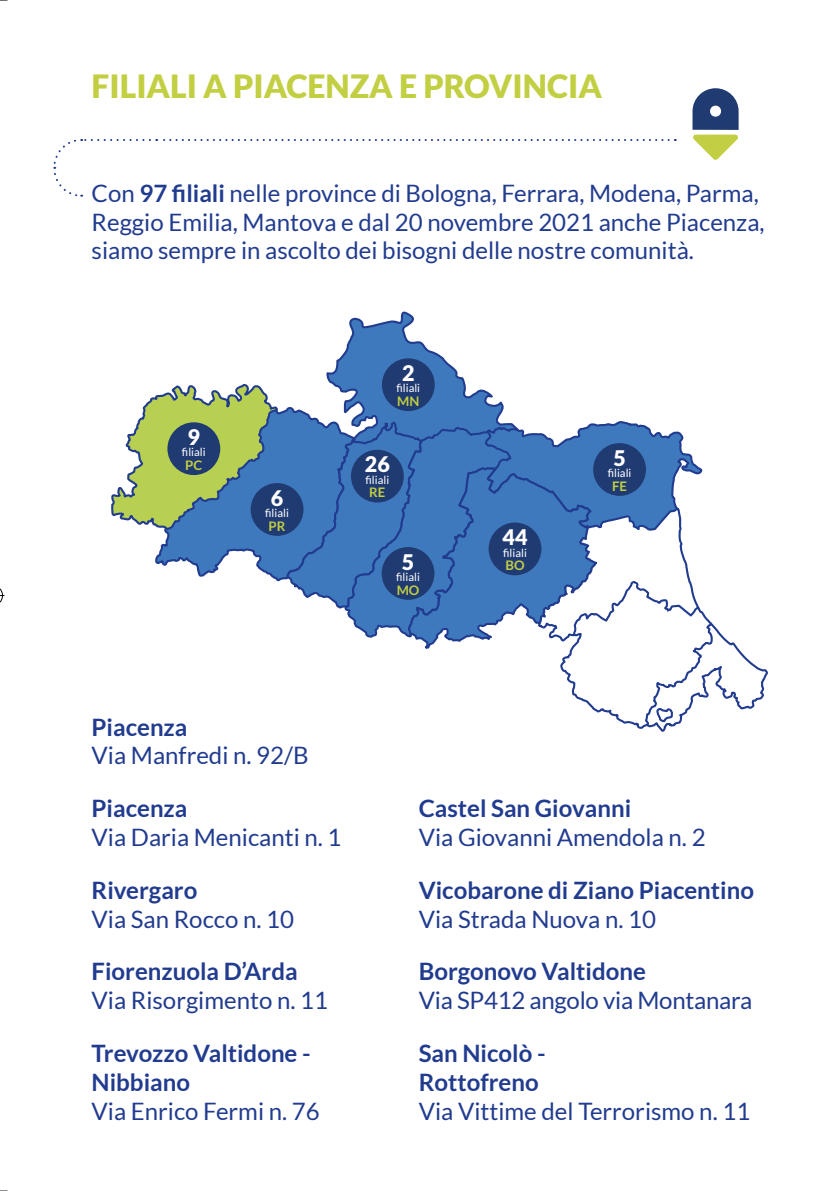
<style>
.page{position:relative;width:840px;height:1191px;background:#fff}
.page>*{position:absolute;margin:0;border:0;box-sizing:border-box;transform-origin:0 0}
.t1{font:900 32px "Lato";color:#c2cf42}
.t2{font:24px/28.8px "Lato";color:#213b8f}
.t3{font:700 24px/28.8px "Lato";color:#213b8f}
.t4{font:900 21.4px "Lato";color:#fff}
.t5{font:700 13.2px "Lato";color:#c2cf42}
.t6{font:11.2px "Lato";color:#fff}
.s1{font-weight:700}
</style>
<div class="page">
<svg style="left:692px;top:88px;width:46px;height:72px"></svg>
<svg style="left:156px;top:139px;width:512px;height:2px"></svg>
<svg style="left:53px;top:139px;width:97px;height:58px"></svg>
<svg style="left:111px;top:312px;width:657px;height:420px"></svg>
<div style="left:351px;top:450px;width:52px;height:52px;background:#203a72;border-radius:50%"></div>
<div style="left:488px;top:522px;width:53px;height:53px;background:#203a72;border-radius:50%"></div>
<div style="left:381px;top:358px;width:53px;height:53px;background:#203a72;border-radius:50%"></div>
<div style="left:250px;top:483px;width:53px;height:53px;background:#203a72;border-radius:50%"></div>
<div style="left:381px;top:547px;width:53px;height:53px;background:#203a72;border-radius:50%"></div>
<div style="left:593px;top:443px;width:52px;height:53px;background:#203a72;border-radius:50%"></div>
<div style="left:167px;top:422px;width:53px;height:53px;background:#203a72;border-radius:50%"></div>
<svg style="left:0;top:588px;width:5px;height:15px"></svg>
<h1 class="t1" style="left:92px;top:67px;width:511px">FILIALI A PIACENZA E PROVINCIA</h1>
<p class="t2" style="left:92px;top:178px;width:674px">Con <span class="s1">97 filiali</span> nelle province di Bologna, Ferrara, Modena, Parma,<br>Reggio Emilia, Mantova e dal 20 novembre 2021 anche Piacenza, siamo sempre in ascolto dei bisogni delle nostre comunità.</p>
<p class="t4" style="left:187px;top:424px;width:14px">9</p>
<p class="t6" style="left:182px;top:446px;width:25px">filiali</p>
<p class="t5" style="left:185px;top:457px;width:19px">PC</p>
<p class="t4" style="left:271px;top:485px;width:14px">6</p>
<p class="t6" style="left:265px;top:507px;width:25px">filiali</p>
<p class="t5" style="left:268px;top:518px;width:18px">PR</p>
<p class="t4" style="left:402px;top:361px;width:14px">2</p>
<p class="t6" style="left:396px;top:382px;width:25px">filiali</p>
<p class="t5" style="left:397px;top:393px;width:24px">MN</p>
<p class="t4" style="left:365px;top:452px;width:26px">26</p>
<p class="t6" style="left:365px;top:473px;width:25px">filiali</p>
<p class="t5" style="left:369px;top:485px;width:18px">RE</p>
<p class="t4" style="left:401px;top:549px;width:14px">5</p>
<p class="t6" style="left:396px;top:571px;width:25px">filiali</p>
<p class="t5" style="left:396px;top:582px;width:24px">MO</p>
<p class="t4" style="left:502px;top:525px;width:26px">44</p>
<p class="t6" style="left:503px;top:546px;width:25px">filiali</p>
<p class="t5" style="left:505px;top:558px;width:21px">BO</p>
<p class="t4" style="left:613px;top:445px;width:14px">5</p>
<p class="t6" style="left:607px;top:467px;width:25px">filiali</p>
<p class="t5" style="left:611px;top:478px;width:16px">FE</p>
<p class="t3" style="left:92px;top:712px;width:97px">Piacenza</p>
<p class="t2" style="left:92px;top:741px;width:218px">Via Manfredi n. 92/B</p>
<p class="t3" style="left:92px;top:793px;width:97px">Piacenza</p>
<p class="t2" style="left:92px;top:822px;width:251px">Via Daria Menicanti n. 1</p>
<p class="t3" style="left:92px;top:875px;width:107px">Rivergaro</p>
<p class="t2" style="left:92px;top:904px;width:204px">Via San Rocco n. 10</p>
<p class="t3" style="left:92px;top:957px;width:207px">Fiorenzuola D’Arda</p>
<p class="t2" style="left:92px;top:986px;width:238px">Via Risorgimento n. 11</p>
<p class="t3" style="left:92px;top:1038px;width:220px">Trevozzo Valtidone -<br>Nibbiano</p>
<p class="t2" style="left:92px;top:1096px;width:229px">Via Enrico Fermi n. 76</p>
<p class="t3" style="left:418px;top:793px;width:214px">Castel San Giovanni</p>
<p class="t2" style="left:418px;top:822px;width:288px">Via Giovanni Amendola n. 2</p>
<p class="t3" style="left:418px;top:875px;width:336px">Vicobarone di Ziano Piacentino</p>
<p class="t2" style="left:418px;top:904px;width:239px">Via Strada Nuova n. 10</p>
<p class="t3" style="left:418px;top:957px;width:228px">Borgonovo Valtidone</p>
<p class="t2" style="left:418px;top:986px;width:335px">Via SP412 angolo via Montanara</p>
<p class="t3" style="left:418px;top:1038px;width:128px">San Nicolò -<br>Rottofreno</p>
<p class="t2" style="left:418px;top:1096px;width:333px">Via Vittime del Terrorismo n. 11</p>
</div>
